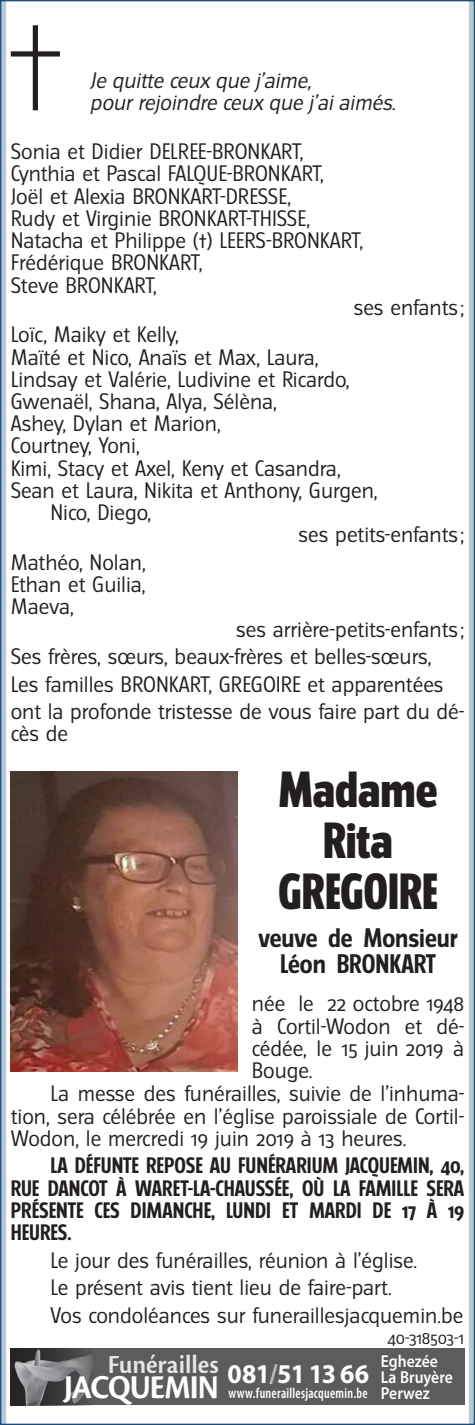
<style>
.page{position:relative;width:475px;height:1425px;background:#fff}
.page>*{position:absolute;margin:0;border:0;box-sizing:border-box;transform-origin:0 0}
.t1{font:800 45.5px/50.8px "Turmino";color:#231f20;text-align:center}
.t2{font:700 34.75px "Cronos Pro";letter-spacing:-.025em;color:#fff;scale:.91 1}
.t3{font:600 27.25px "Cronos Pro";color:#fff;scale:.95 1}
.t4{font:700 24px/26.8px "Turmino";color:#231f20;text-align:center}
.t5{font:20px/27.5px "Turmino";color:#231f20}
.t6{font:700 20px/22.2px "Turmino";color:#231f20;text-align:justify}
.t7{font:italic 20px/22.2px "Turmino";color:#231f20}
.t8{font:600 17.25px/16px "Myriad Pro";color:#fff;scale:.9 1}
.t9{font:16px "Turmino";letter-spacing:-.015em;color:#231f20}
.t10{font:600 condensed 14.75px "Myriad Pro";letter-spacing:.02em;color:#fff;scale:.89 1}
</style>
<div class="page">
<svg style="left:0;top:0;width:6px;height:1424px;background:#87a1b7"></svg>
<svg style="left:469px;top:0;width:6px;height:1424px;background:#aabdcc"></svg>
<svg style="left:11px;top:25px;width:49px;height:85px"></svg>
<div style="left:11px;top:1348px;width:453px;height:56px;background:#5c5c5f"></div>
<img style="left:11px;top:1348px;width:82px;height:56px">
<img style="left:11px;top:771px;width:227px;height:300px">
<p class="t7" style="left:90px;top:69px;width:311px">Je quitte ceux que j ’aime,<br>pour rejoindre ceux que j ’ai aimés.</p>
<p class="t5" style="left:11px;top:138px;width:294px">Sonia et Didier DELREE-BRONKART,</p>
<p class="t5" style="left:11px;top:160px;width:315px">Cynthia et Pascal FALQUE-BRONKART,</p>
<p class="t5" style="left:11px;top:182px;width:282px">Joël et Alexia BRONKART-DRESSE,</p>
<p class="t5" style="left:11px;top:204px;width:301px">Rudy et Virginie BRONKART-THISSE,</p>
<p class="t5" style="left:11px;top:227px;width:354px">Natacha et Philippe (†) LEERS-BRONKART,</p>
<p class="t5" style="left:11px;top:249px;width:193px">Frédérique BRONKART,</p>
<p class="t5" style="left:11px;top:271px;width:148px">Steve BRONKART,</p>
<p class="t5" style="left:354px;top:293px;width:112px">ses enfants ;</p>
<p class="t5" style="left:11px;top:321px;width:169px">Loïc, Maiky et Kelly,</p>
<p class="t5" style="left:11px;top:343px;width:309px">Maïté et Nico, Anaïs et Max, Laura,</p>
<p class="t5" style="left:11px;top:365px;width:340px">Lindsay et Valérie, Ludivine et Ricardo,</p>
<p class="t5" style="left:11px;top:387px;width:268px">Gwenaël, Shana, Alya, Sélèna,</p>
<p class="t5" style="left:11px;top:410px;width:211px">Ashey, Dylan et Marion,</p>
<p class="t5" style="left:11px;top:432px;width:130px">Courtney, Yoni,</p>
<p class="t5" style="left:11px;top:454px;width:331px">Kimi, Stacy et Axel, Keny et Casandra,</p>
<p class="t5" style="left:11px;top:476px;width:368px">Sean et Laura, Nikita et Anthony, Gurgen,</p>
<p class="t5" style="left:50px;top:499px;width:102px">Nico, Diego,</p>
<p class="t5" style="left:298px;top:521px;width:167px">ses petits-enfants ;</p>
<p class="t5" style="left:11px;top:551px;width:136px;line-height:22.2px;text-align:justify">Mathéo, Nolan, Ethan et Guilia, Maeva,</p>
<p class="t5" style="left:11px;top:615px;width:455px;text-indent:225px">ses arrière-petits-enfants ; Ses frères, sœurs, beaux-frères et belles-sœurs,<br>Les familles BRONKART, GREGOIRE et apparentées ont la profonde tristesse de vous faire part du dé-</p>
<p class="t5" style="left:11px;top:720px;width:59px">cès de</p>
<h1 class="t1" style="left:278px;top:764px;width:161px">Madame<br>Rita<br>GREGOIRE</h1>
<p class="t4" style="left:258px;top:924px;width:201px">veuve de Monsieur<br>Léon BRONKART</p>
<p class="t5" style="left:252px;top:990px;width:214px">née le 22 octobre 1948</p>
<p class="t5" style="left:252px;top:1012px;width:214px">à Cortil-Wodon et dé-</p>
<p class="t5" style="left:252px;top:1034px;width:214px">cédée, le 15 juin 2019 à</p>
<p class="t5" style="left:252px;top:1056px;width:62px">Bouge.</p>
<p class="t5" style="left:50px;top:1080px;width:415px">La messe des funérailles, suivie de l’inhuma-</p>
<p class="t5" style="left:11px;top:1102px;width:455px">tion, sera célébrée en l’église paroissiale de Cortil-</p>
<p class="t5" style="left:11px;top:1124px;width:397px">Wodon, le mercredi 19 juin 2019 à 13 heures.</p>
<p class="t6" style="left:11px;top:1154px;width:455px;text-indent:40px">LA DÉFUNTE REPOSE AU FUNÉRARIUM JACQUEMIN, 40, RUE DANCOT À WARET-LA-CHAUSSÉE, OÙ LA FAMILLE SERA PRÉSENTE CES DIMANCHE, LUNDI ET MARDI DE 17 À 19<br>HEURES.</p>
<p class="t5" style="left:50px;top:1246px;width:414px">Le jour des funérailles, réunion à l’église.<br>Le présent avis tient lieu de faire-part.<br>Vos condoléances sur funeraillesjacquemin.be</p>
<p class="t9" style="left:387px;top:1328px;width:78px">40‑318503‑1</p>
<h3 class="t3" style="left:107px;top:1348px;width:119px">Funérailles</h3>
<p class="t8" style="left:381px;top:1352px;width:81px">Eghezée<br>La Bruyère<br>Perwez</p>
<h2 class="t2" style="left:64px;top:1367px;width:337px">JACQUEMIN <sup>081</sup><sup>/</sup><sup>51</sup> <sup>13</sup> <sup>66</sup></h2>
<p class="t10" style="left:228px;top:1385px;width:158px">www.funeraillesjacquemin.be</p>
</div>
